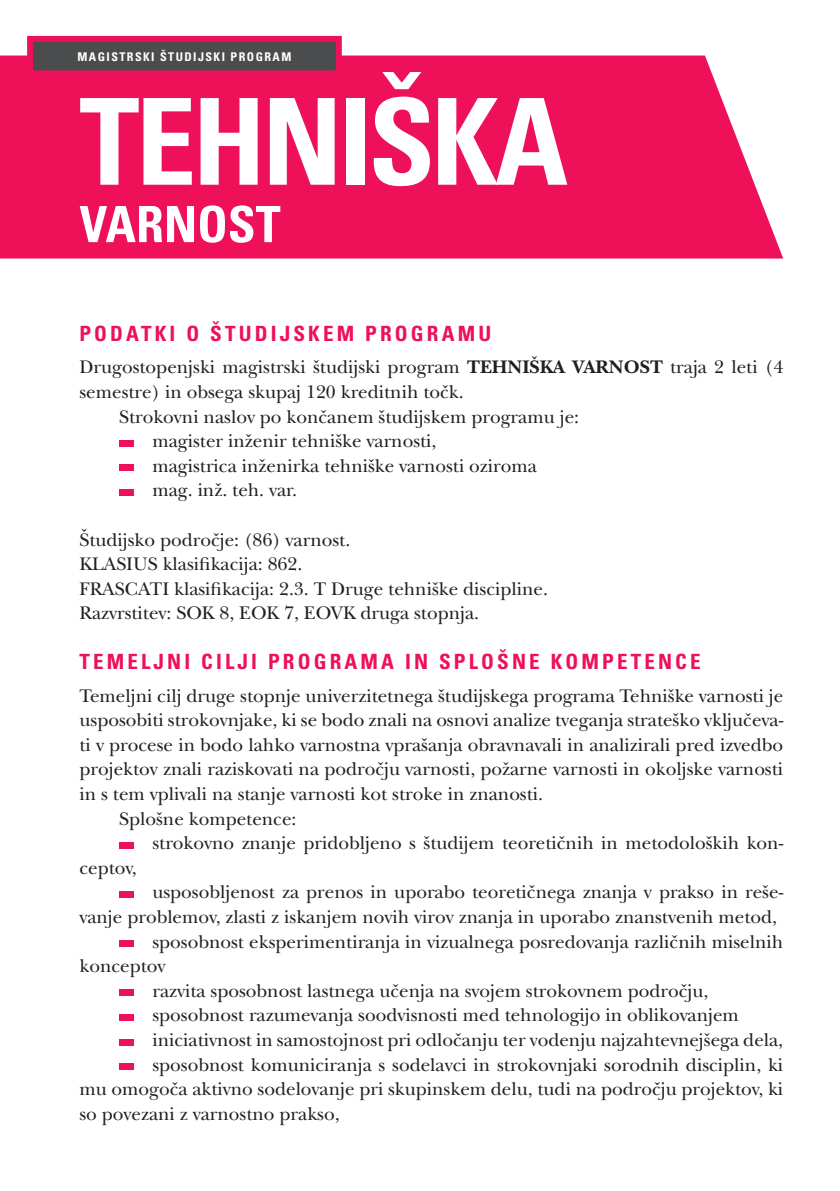
<style>
.page{position:relative;width:840px;height:1191px;background:#fff}
.page>*{position:absolute;margin:0;border:0;box-sizing:border-box;transform-origin:0 0}
.t1{font:700 condensed 120px "Univers LT Std";letter-spacing:-.03em;color:#fff}
.t2{font:700 condensed 50px "Univers LT Std";color:#fff}
.N_02{font:700 condensed 21px "Univers LT Std";letter-spacing:.15em;color:#ee1059}
.t3{font:19px/24.6px "New Baskerville Std";color:#231f20}
.t4{font:700 condensed 12px "Univers LT Std";letter-spacing:.12em;color:#fff}
.s1{font-weight:700}
</style>
<div class="page">
<div style="left:119px;top:440px;width:14px;height:6px;background:#ee1059"></div>
<div style="left:119px;top:465px;width:14px;height:6px;background:#ee1059"></div>
<div style="left:119px;top:489px;width:14px;height:6px;background:#ee1059"></div>
<div style="left:119px;top:842px;width:14px;height:6px;background:#ee1059"></div>
<div style="left:119px;top:891px;width:14px;height:6px;background:#ee1059"></div>
<div style="left:119px;top:940px;width:14px;height:6px;background:#ee1059"></div>
<div style="left:119px;top:989px;width:14px;height:6px;background:#ee1059"></div>
<div style="left:119px;top:1014px;width:14px;height:6px;background:#ee1059"></div>
<div style="left:119px;top:1039px;width:14px;height:6px;background:#ee1059"></div>
<div style="left:119px;top:1063px;width:14px;height:6px;background:#ee1059"></div>
<div style="left:0;top:56px;width:782px;height:202px;background:#ee1059"></div>
<div style="left:30px;top:39px;width:308px;height:34px;background:#4b4c4d"></div>
<div style="left:27px;top:36px;width:314px;height:40px;border:6px solid #ee1059"></div>
<p class="t4" style="left:77px;top:49px;width:215px">MAGISTRSKI ŠTUDIJSKI PROGRAM</p>
<p class="t1" style="left:79px;top:68px;width:490px">TEHNIŠKA</p>
<p class="t2" style="left:79px;top:194px;width:202px">VARNOST</p>
<p class="N_02" style="left:79px;top:320px;width:413px">PODATKI O ŠTUDIJSKEM PROGRAMU</p>
<p class="t3" style="left:79px;top:355px;width:704px">Drugostopenjski magistrski študijski program <span class="s1">TEHNIŠKA VARNOST</span> traja 2 leti (4 semestre) in obsega skupaj 120 kreditnih točk.</p>
<p class="t3" style="left:119px;top:404px;width:461px">Strokovni naslov po končanem študijskem programu je:</p>
<p class="t3" style="left:152px;top:429px;width:285px">magister inženir tehniške varnosti,</p>
<p class="t3" style="left:152px;top:453px;width:386px">magistrica inženirka tehniške varnosti oziroma</p>
<p class="t3" style="left:152px;top:478px;width:146px">mag. inž. teh. var.</p>
<p class="t3" style="left:79px;top:527px;width:272px">Študijsko področje: (86) varnost.</p>
<p class="t3" style="left:79px;top:552px;width:224px">KLASIUS klasifikacija: 862.</p>
<p class="t3" style="left:79px;top:576px;width:470px">FRASCATI klasifikacija: 2.3. T Druge tehniške discipline.</p>
<p class="t3" style="left:79px;top:601px;width:401px">Razvrstitev: SOK 8, EOK 7, EOVK druga stopnja.</p>
<p class="N_02" style="left:79px;top:648px;width:622px">TEMELJNI CILJI PROGRAMA IN SPLOŠNE KOMPETENCE</p>
<p class="t3" style="left:79px;top:683px;width:705px;text-align:justify">Temeljni cilj druge stopnje univerzitetnega študijskega programa Tehniške varnosti je usposobiti strokovnjake, ki se bodo znali na osnovi analize tveganja strateško vključeva&shy;ti v procese in bodo lahko varnostna vprašanja obravnavali in analizirali pred izvedbo projektov znali raziskovati na področju varnosti, požarne varnosti in okoljske varnosti in s tem vplivali na stanje varnosti kot stroke in znanosti.</p>
<p class="t3" style="left:119px;top:806px;width:179px">Splošne kompetence:</p>
<p class="t3" style="left:152px;top:831px;width:632px">strokovno znanje pridobljeno s študijem teoretičnih in metodoloških kon-</p>
<p class="t3" style="left:79px;top:855px;width:59px">ceptov,</p>
<p class="t3" style="left:79px;top:880px;width:705px;text-indent:73px">usposobljenost za prenos in uporabo teoretičnega znanja v prakso in reše&shy;vanje problemov, zlasti z iskanjem novih virov znanja in uporabo znanstvenih metod,</p>
<p class="t3" style="left:79px;top:929px;width:705px;text-indent:73px">sposobnost eksperimentiranja in vizualnega posredovanja različnih miselnih konceptov</p>
<p class="t3" style="left:152px;top:978px;width:557px">razvita sposobnost lastnega učenja na svojem strokovnem področju,</p>
<p class="t3" style="left:152px;top:1003px;width:587px">sposobnost razumevanja soodvisnosti med tehnologijo in oblikovanjem</p>
<p class="t3" style="left:152px;top:1027px;width:632px">iniciativnost in samostojnost pri odločanju ter vodenju najzahtevnejšega dela,</p>
<p class="t3" style="left:79px;top:1052px;width:705px;text-align:justify;text-indent:73px">sposobnost komuniciranja s sodelavci in strokovnjaki sorodnih disciplin, ki mu omogoča aktivno sodelovanje pri skupinskem delu, tudi na področju projektov, ki so povezani z varnostno prakso,</p>
</div>
